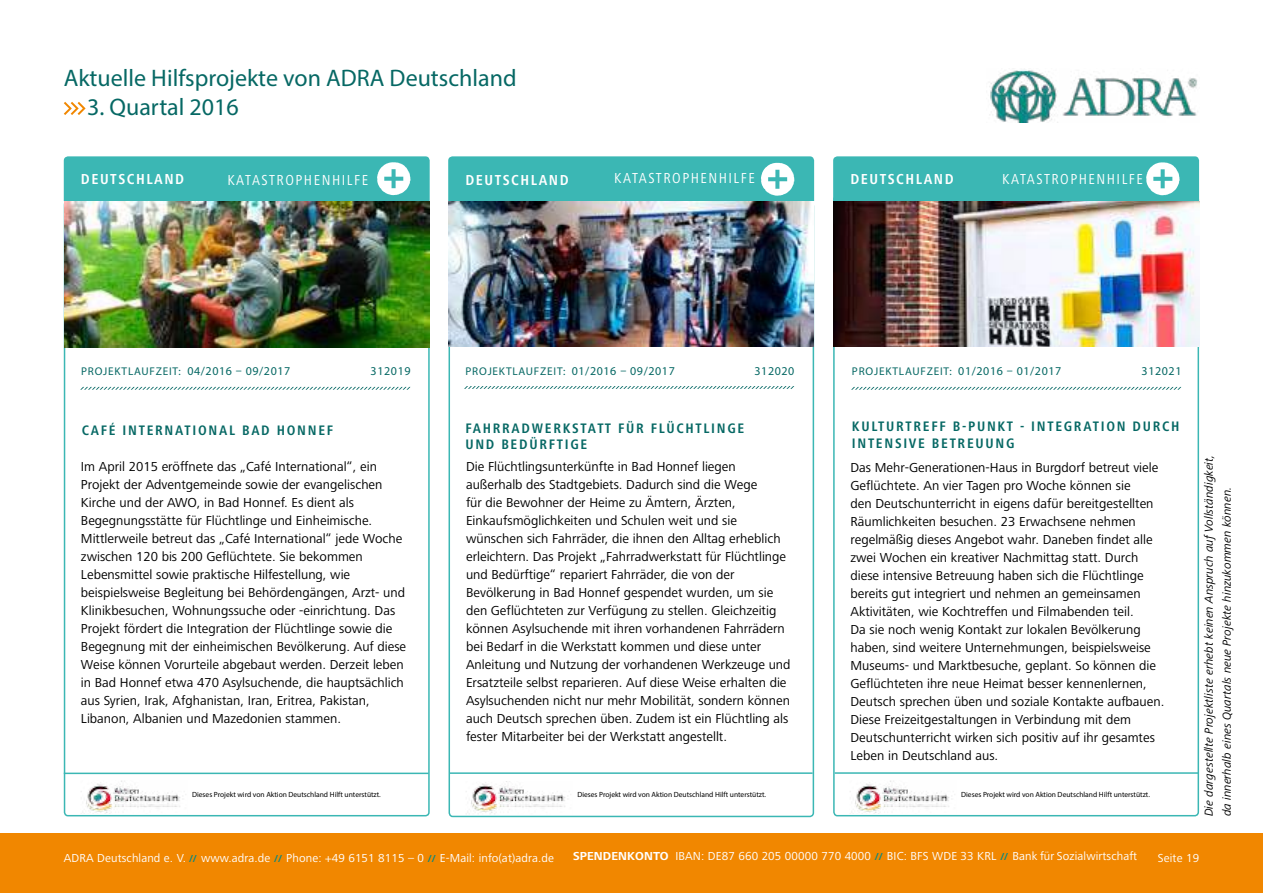
<style>
.page{position:relative;width:1263px;height:893px;background:#fff}
.page>*{position:absolute;margin:0;border:0;box-sizing:border-box;transform-origin:0 0}
.t1{font:24px "Myriad Pro";color:#066864}
.t2{font:condensed 15px "Frutiger Next LT";letter-spacing:.1em;color:#fff}
.t3{font:700 condensed 15px "Frutiger Next LT";letter-spacing:.1em;color:#fff}
.t4{font:700 condensed 14.25px/16.5px "Frutiger Next LT";letter-spacing:.12em;color:#066864}
.t5{font:13.5px/18px "Frutiger Next LT";color:#000}
.t6{font:12px "Frutiger Next LT";letter-spacing:.01em;color:#fff}
.t7{font:italic 12px/18px "Frutiger Next LT";color:#000}
.t8{font:12px "Myriad Pro";letter-spacing:.05em;color:#066864}
.t9{font:11.25px "Myriad Pro";letter-spacing:.07em;color:#066864}
.t10{font:7.5px "Myriad Pro";color:#000}
.s1{font-size:12px}
.s2{font-weight:700;font-size:10.5px;color:#008783}
.s3{font-weight:700}
</style>
<div class="page">
<svg style="left:64px;top:102px;width:22px;height:13px"></svg>
<div style="left:0;top:833px;width:1263px;height:60px;background:#f18700"></div>
<svg style="left:80px;top:387px;width:330px;height:3px"></svg>
<hr style="left:450px;top:772px;width:363px;height:2px;background:#3bb7b4">
<hr style="left:64px;top:773px;width:365px;height:1px;background:#3bb7b4">
<svg style="left:64px;top:156px;width:366px;height:45px;background:#45bab7"></svg>
<img style="left:81px;top:781px;width:99px;height:33px">
<img style="left:850px;top:781px;width:99px;height:33px">
<hr style="left:835px;top:772px;width:363px;height:2px;background:#3bb7b4">
<img style="left:64px;top:202px;width:366px;height:146px">
<img style="left:989px;top:69px;width:208px;height:53px">
<svg style="left:851px;top:387px;width:330px;height:3px"></svg>
<img style="left:466px;top:781px;width:99px;height:33px">
<svg style="left:464px;top:386px;width:330px;height:3px"></svg>
<img style="left:448px;top:201px;width:366px;height:146px">
<svg style="left:448px;top:156px;width:366px;height:45px;background:#45bab8"></svg>
<svg style="left:833px;top:156px;width:366px;height:45px;background:#45bab7"></svg>
<img style="left:833px;top:201px;width:366px;height:146px">
<h1 class="t1" style="left:64px;top:63px;width:454px">Aktuelle Hilfsprojekte von ADRA Deutschland</h1>
<h1 class="t1" style="left:87px;top:92px;width:153px">3. Quartal 2016</h1>
<p class="t3" style="left:81px;top:170px;width:105px">DEUTSCHLAND</p>
<p class="t2" style="left:227px;top:171px;width:142px">KATASTROPHENHILFE</p>
<p class="t3" style="left:465px;top:171px;width:105px">DEUTSCHLAND</p>
<p class="t2" style="left:614px;top:170px;width:142px">KATASTROPHENHILFE</p>
<p class="t3" style="left:850px;top:171px;width:105px">DEUTSCHLAND</p>
<p class="t2" style="left:1002px;top:171px;width:142px">KATASTROPHENHILFE</p>
<p class="t9" style="left:81px;top:364px;width:211px">PROJEKTLAUFZEIT: <span class="s1">04/2016 – 09/2017</span></p>
<p class="t8" style="left:371px;top:363px;width:41px">312019</p>
<p class="t9" style="left:465px;top:364px;width:211px">PROJEKTLAUFZEIT: <span class="s1">01/2016 – 09/2017</span></p>
<p class="t8" style="left:754px;top:363px;width:41px">312020</p>
<p class="t9" style="left:852px;top:364px;width:211px">PROJEKTLAUFZEIT: <span class="s1">01/2016 – 01/2017</span></p>
<p class="t8" style="left:1141px;top:363px;width:41px">312021</p>
<p class="t4" style="left:82px;top:422px;width:253px">CAFÉ INTERNATIONAL BAD HONNEF</p>
<p class="t5" style="left:81px;top:458px;width:327px">Im April 2015 eröffnete das „Café International“, ein Projekt der Adventgemeinde sowie der evangelischen Kirche und der AWO, in Bad Honnef. Es dient als Begegnungsstätte für Flüchtlinge und Einheimische.<br>Mittlerweile betreut das „Café International“ jede Woche zwischen 120 bis 200 Geflüchtete. Sie bekommen Lebensmittel sowie praktische Hilfestellung, wie beispielsweise Begleitung bei Behördengängen, Arzt- und Klinikbesuchen, Wohnungssuche oder -einrichtung. Das Projekt fördert die Integration der Flüchtlinge sowie die Begegnung mit der einheimischen Bevölkerung. Auf diese Weise können Vorurteile abgebaut werden. Derzeit leben in Bad Honnef etwa 470 Asylsuchende, die hauptsächlich aus Syrien, Irak, Afghanistan, Iran, Eritrea, Pakistan, Libanon, Albanien und Mazedonien stammen.</p>
<p class="t10" style="left:192px;top:789px;width:190px">Dieses Projekt wird von Aktion Deutschland Hilft unterstützt.</p>
<p class="t4" style="left:465px;top:420px;width:280px">FAHRRADWERKSTATT FÜR FLÜCHTLINGE<br>UND BEDÜRFTIGE</p>
<p class="t5" style="left:466px;top:458px;width:326px">Die Flüchtlingsunterkünfte in Bad Honnef liegen außerhalb des Stadtgebiets. Dadurch sind die Wege<br>für die Bewohner der Heime zu Ämtern, Ärzten, Einkaufsmöglichkeiten und Schulen weit und sie wünschen sich Fahrräder, die ihnen den Alltag erheblich erleichtern. Das Projekt „Fahrradwerkstatt für Flüchtlinge und Bedürftige“ repariert Fahrräder, die von der Bevölkerung in Bad Honnef gespendet wurden, um sie den Geflüchteten zur Verfügung zu stellen. Gleichzeitig können Asylsuchende mit ihren vorhandenen Fahrrädern bei Bedarf in die Werkstatt kommen und diese unter Anleitung und Nutzung der vorhandenen Werkzeuge und Ersatzteile selbst reparieren. Auf diese Weise erhalten die Asylsuchenden nicht nur mehr Mobilität, sondern können auch Deutsch sprechen üben. Zudem ist ein Flüchtling als fester Mitarbeiter bei der Werkstatt angestellt.</p>
<p class="t10" style="left:577px;top:790px;width:190px">Dieses Projekt wird von Aktion Deutschland Hilft unterstützt.</p>
<p class="t4" style="left:852px;top:418px;width:329px">KULTURTREFF B-PUNKT - INTEGRATION DURCH<br>INTENSIVE BETREUUNG</p>
<p class="t5" style="left:850px;top:458px;width:315px">Das Mehr-Generationen-Haus in Burgdorf betreut viele Geflüchtete. An vier Tagen pro Woche können sie<br>den Deutschunterricht in eigens dafür bereitgestellten Räumlichkeiten besuchen. 23 Erwachsene nehmen regelmäßig dieses Angebot wahr. Daneben findet alle zwei Wochen ein kreativer Nachmittag statt. Durch diese intensive Betreuung haben sich die Flüchtlinge bereits gut integriert und nehmen an gemeinsamen Aktivitäten, wie Kochtreffen und Filmabenden teil.<br>Da sie noch wenig Kontakt zur lokalen Bevölkerung haben, sind weitere Unternehmungen, beispielsweise Museums- und Marktbesuche, geplant. So können die Geflüchteten ihre neue Heimat besser kennenlernen, Deutsch sprechen üben und soziale Kontakte aufbauen.<br>Diese Freizeitgestaltungen in Verbindung mit dem Deutschunterricht wirken sich positiv auf ihr gesamtes Leben in Deutschland aus.</p>
<p class="t10" style="left:961px;top:789px;width:190px">Dieses Projekt wird von Aktion Deutschland Hilft unterstützt.</p>
<p class="t7" style="left:1200px;top:816px;width:364px;rotate:-90deg">Die dargestellte Projektliste erhebt keinen Anspruch auf Vollständigkeit, da innerhalb eines Quartals neue Projekte hinzukommen können.</p>
<p class="t6" style="left:64px;top:851px;width:492px">ADRA Deutschland e. V. <span class="s2">//</span> www.adra.de <span class="s2">//</span> Phone: +49 6151 8115 – 0 <span class="s2">//</span> E-Mail: info(at)adra.de</p>
<p class="t6" style="left:573px;top:850px;width:566px"><span class="s3">SPENDENKONTO</span> IBAN: DE87 660 205 00000 770 4000 <span class="s2">//</span> BIC: BFS WDE 33 KRL <span class="s2">//</span> Bank für Sozialwirtschaft</p>
<p class="t6" style="left:1158px;top:851px;width:43px">Seite 19</p>
</div>
